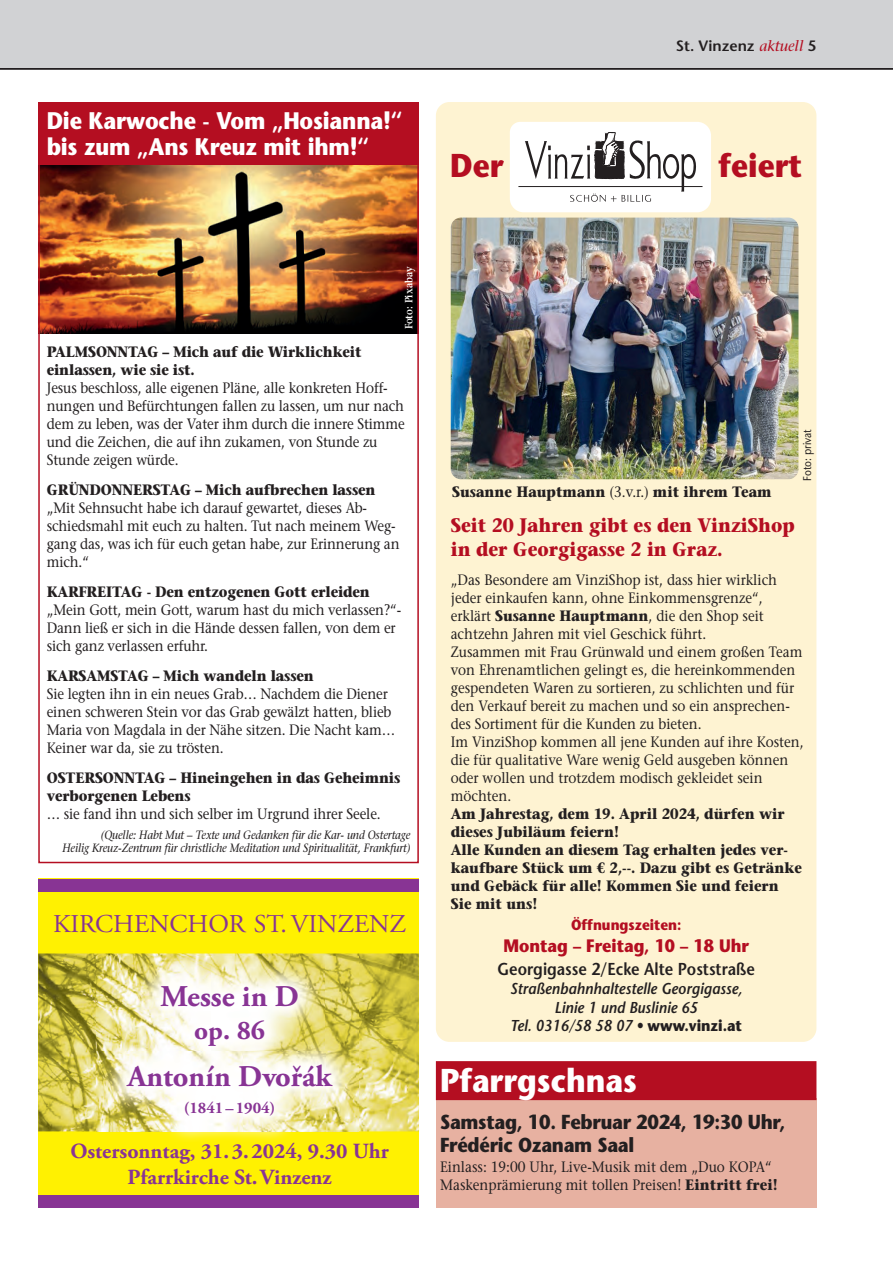
<style>
.page{position:relative;width:893px;height:1263px;background:#fff}
.page>*{position:absolute;margin:0;border:0;box-sizing:border-box;transform-origin:0 0}
.t1{font:700 33px "Stone Sans Std";color:#fff;scale:.9 1}
.t2{font:700 33px "Stone Sans Std";color:#b40e21;scale:.9 1}
.t3{font:700 30.15px "Adobe Garamond Pro";color:#883494}
.t4{font:700 27px "Adobe Garamond Pro";color:#883494}
.t5{font:25.65px "Adobe Garamond Pro";color:#883494}
.t6{font:700 24px/25.5px "Stone Sans Std";letter-spacing:-.01em;color:#fff;scale:.9 1}
.t7{font:700 21.6px/26px "Adobe Garamond Pro";color:#883494;text-align:center}
.t8{font:700 20.25px/22.5px "Stone Sans Std";letter-spacing:-.015em;color:#231f20;scale:.9 1}
.t9{font:700 19.5px/24px "Stone Serif Std";color:#b40e21;scale:.9 1}
.t10{font:700 18px "Stone Sans Std";color:#b40e21;scale:.9 1}
.t11{font:600 17.25px "Stone Sans Std";color:#231f20;scale:.9 1}
.t12{font:700 16.2px "Adobe Garamond Pro";color:#883494}
.t13{font:italic 600 15.75px/18.5px "Stone Sans Std";color:#231f20;text-align:center;scale:.92 1}
.t14{font:500 15px/18px "Stone Serif Std";letter-spacing:-.01em;color:#231f20;scale:.9 1}
.t15{font:700 15px/18px "Stone Serif Std";letter-spacing:-.01em;color:#231f20;scale:.9 1}
.t16{font:500 15px "Stone Sans ITC";color:#231f20}
.t17{font:700 15px "Stone Sans Std";color:#b40e21;scale:.9 1}
.t18{font:600 15px "Stone Sans Std";color:#231f20}
.t19{font:italic 500 12px/13.5px "Stone Serif Std";letter-spacing:-.01em;color:#231f20;text-align:right;scale:.9 1}
.t20{font:500 11.25px "Stone Sans ITC";letter-spacing:-.005em;color:#231f20;scale:.9 1}
.t21{font:600 10.5px "Stone Serif Std";color:#fff;scale:.9 1}
.s1{font-family:"Stone Serif Std";font-weight:700}
.s2{font-family:"Stone Serif Std";font-style:italic;color:#b40e21}
.s3{font-weight:500}
.s4{font-weight:700}
.s5{font-weight:700;font-style:normal}
</style>
<div class="page">
<img style="left:41px;top:165px;width:375px;height:169px">
<div style="left:38px;top:102px;width:381px;height:63px;background:#b40e21"></div>
<div style="left:436px;top:1098px;width:380px;height:110px;background:#e7b1a1"></div>
<div style="left:0;top:0;width:893px;height:68px;background:#d1d2d4"></div>
<hr style="left:0;top:68px;width:893px;height:2px;background:#231f20">
<div style="left:436px;top:1061px;width:380px;height:39px;background:#b40e21"></div>
<div style="left:437px;top:103px;width:379px;height:938px;background:#fef3d2;border-radius:13px"></div>
<div style="left:436px;top:102px;width:380px;height:940px;border:2px solid #fef3d2;border-radius:13px"></div>
<img style="left:451px;top:218px;width:347px;height:261px">
<svg style="left:510px;top:122px;width:201px;height:90px;background:#e0e0e0"></svg>
<div style="left:38px;top:879px;width:381px;height:327px;background:#fff101"></div>
<img style="left:38px;top:953px;width:381px;height:178px">
<div style="left:38px;top:879px;width:381px;height:13px;background:#883494"></div>
<div style="left:38px;top:1195px;width:381px;height:13px;background:#883494"></div>
<img style="left:97px;top:956px;width:262px;height:184px">
<h3 class="t6" style="left:47px;top:108px;width:397px">Die Karwoche - Vom „Hosianna!“ bis zum „Ans Kreuz mit ihm!“</h3>
<p class="t16" style="left:686px;top:37px;width:132px"><span class="s1">t.</span> Vinzenz <span class="s2">aktuell</span> 5</p>
<p class="t18" style="left:676px;top:37px;width:55px">St. Vinz</p>
<h1 class="t2" style="left:450px;top:146px;width:61px">Der</h1>
<h1 class="t2" style="left:719px;top:146px;width:94px">feiert</h1>
<p class="t21" style="left:403px;top:329px;width:72px;rotate:-90deg">Foto: Pixabay</p>
<p class="t15" style="left:47px;top:343px;width:351px">PALMSONNTAG – Mich auf die Wirklichkeit einlassen, wie sie ist.</p>
<p class="t14" style="left:47px;top:379px;width:399px">Jesus beschloss, alle eigenen Pläne, alle konkreten Hoff&shy;nungen und Befürchtungen fallen zu lassen, um nur nach dem zu leben, was der Vater ihm durch die innere Stimme und die Zeichen, die auf ihn zukamen, von Stunde zu Stunde zeigen würde.</p>
<p class="t15" style="left:47px;top:481px;width:367px">GRÜNDONNERSTAG – Mich aufbrechen lassen</p>
<p class="t14" style="left:47px;top:499px;width:394px">„Mit Sehnsucht habe ich darauf gewartet, dieses Ab&shy;schiedsmahl mit euch zu halten. Tut nach meinem Weg&shy;gang das, was ich für euch getan habe, zur Erinnerung an mich.“</p>
<p class="t15" style="left:47px;top:583px;width:361px">KARFREITAG - Den entzogenen Gott erleiden</p>
<p class="t14" style="left:47px;top:601px;width:395px">„Mein Gott, mein Gott, warum hast du mich verlassen?“-<br>Dann ließ er sich in die Hände dessen fallen, von dem er sich ganz verlassen erfuhr.</p>
<p class="t15" style="left:47px;top:667px;width:298px">KARSAMSTAG – Mich wandeln lassen</p>
<p class="t14" style="left:47px;top:685px;width:389px">Sie legten ihn in ein neues Grab… Nachdem die Diener einen schweren Stein vor das Grab gewälzt hatten, blieb Maria von Magdala in der Nähe sitzen. Die Nacht kam… Keiner war da, sie zu trösten.</p>
<p class="t15" style="left:47px;top:769px;width:394px">OSTERSONNTAG – Hineingehen in das Geheimnis verborgenen Lebens</p>
<p class="t14" style="left:47px;top:805px;width:373px">… sie fand ihn und sich selber im Urgrund ihrer Seele.</p>
<p class="t19" style="left:62px;top:828px;width:388px">(Quelle: Habt Mut – Texte und Gedanken für die Kar- und Ostertage<br>Heilig Kreuz-Zentrum für christliche Meditation und Spiritualität, Frankfurt)</p>
<h3 class="t5" style="left:53px;top:908px;width:355px">KIRCHENCHOR ST. VINZENZ</h3>
<h2 class="t3" style="left:160px;top:979px;width:140px">Messe in D</h2>
<h3 class="t4" style="left:194px;top:1014px;width:72px">op. 86</h3>
<h2 class="t3" style="left:127px;top:1059px;width:206px">Antonín Dvořák</h2>
<p class="t12" style="left:184px;top:1099px;width:93px">(1841 – 1904)</p>
<h3 class="t7" style="left:70px;top:1138px;width:320px">Ostersonntag, 31. 3. 2024, 9.30 Uhr<br>Pfarrkirche St. Vinzenz</h3>
<p class="t20" style="left:800px;top:481px;width:59px;rotate:-90deg">Foto: privat</p>
<p class="t15" style="left:452px;top:483px;width:356px">Susanne Hauptmann <span class="s3">(3.v.r.)</span> mit ihrem Team</p>
<h3 class="t9" style="left:451px;top:513px;width:384px">Seit 20 Jahren gibt es den VinziShop in der Georgigasse 2 in Graz.</h3>
<p class="t14" style="left:451px;top:570px;width:394px">„Das Besondere am VinziShop ist, dass hier wirklich jeder einkaufen kann, ohne Einkommensgrenze“, erklärt <span class="s4">Susanne Hauptmann</span>, die den Shop seit achtzehn Jahren mit viel Geschick führt.<br>Zusammen mit Frau Grünwald und einem großen Team von Ehrenamtlichen gelingt es, die hereinkommenden gespendeten Waren zu sortieren, zu schlichten und für den Verkauf bereit zu machen und so ein ansprechen&shy;des Sortiment für die Kunden zu bieten.<br>Im VinziShop kommen all jene Kunden auf ihre Kosten, die für qualitative Ware wenig Geld ausgeben können oder wollen und trotzdem modisch gekleidet sein möchten.</p>
<p class="t15" style="left:451px;top:804px;width:392px">Am Jahrestag, dem 19. April 2024, dürfen wir dieses Jubiläum feiern!<br>Alle Kunden an diesem Tag erhalten jedes ver&shy;kaufbare Stück um € 2,--. Dazu gibt es Getränke und Gebäck für alle! Kommen Sie und feiern Sie mit uns!</p>
<p class="t17" style="left:571px;top:916px;width:124px">Öffnungszeiten:</p>
<p class="t10" style="left:503px;top:935px;width:274px">Montag – Freitag, 10 – 18 Uhr</p>
<p class="t11" style="left:497px;top:958px;width:288px">Georgigasse 2/Ecke Alte Poststraße</p>
<p class="t13" style="left:510px;top:979px;width:254px">Straßenbahnhaltestelle Georgigasse,<br>Linie 1 und Buslinie 65<br>Tel. 0316/58 58 07 • <span class="s5">www.vinzi.at</span></p>
<h1 class="t1" style="left:440px;top:1060px;width:220px">Pfarrgschnas</h1>
<h3 class="t8" style="left:440px;top:1111px;width:385px">Samstag, 10. Februar 2024, 19:30 Uhr,<br>Frédéric Ozanam Saal</h3>
<p class="t14" style="left:440px;top:1158px;width:377px">Einlass: 19:00 Uhr, Live-Musik mit dem „Duo KOPA“<br>Maskenprämierung mit tollen Preisen! <span class="s4">Eintritt frei!</span></p>
</div>
